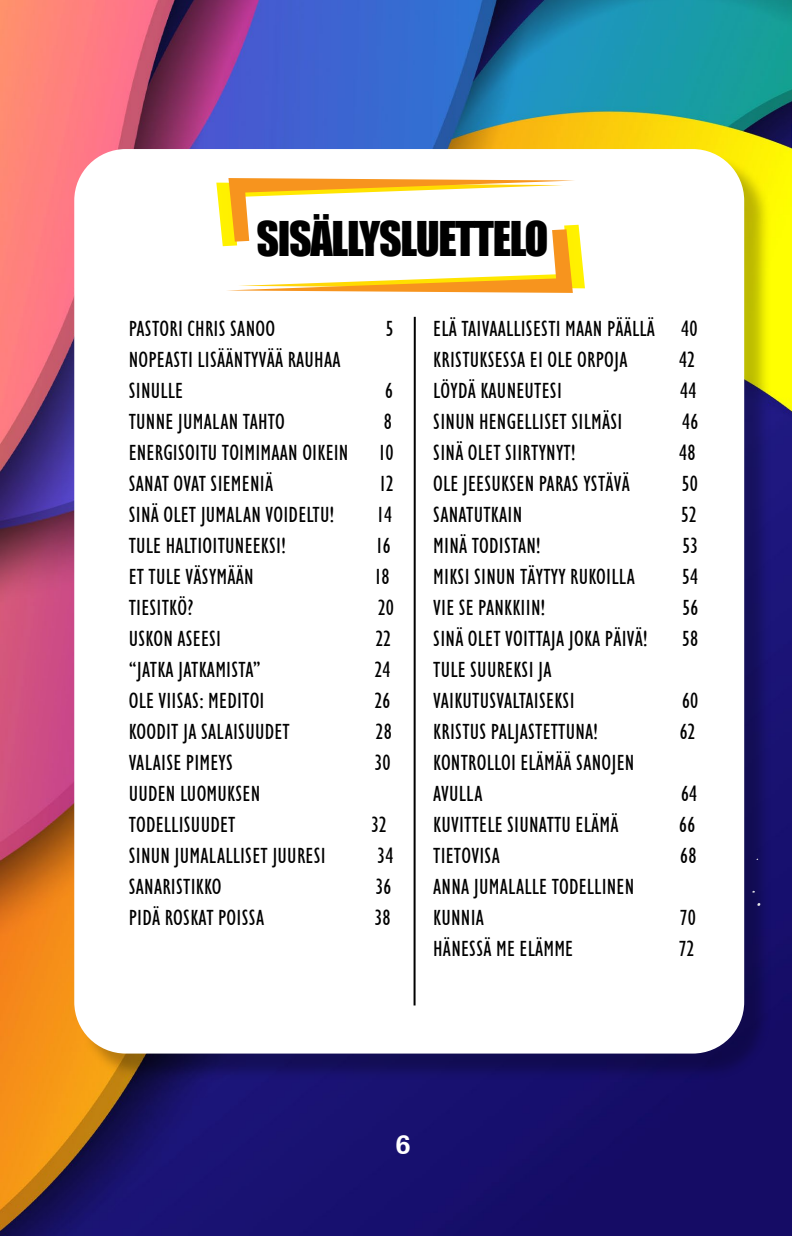
<style>
.page{position:relative;width:792px;height:1236px;background:#fff}
.page>*{position:absolute;margin:0;border:0;box-sizing:border-box;transform-origin:0 0}
.t1{font:44px "Impact";letter-spacing:-.03em;color:#000}
.t2{font:700 28px "Serifa BT";color:#fff}
.t3{font:condensed 22px/31px "Humanist 521 BT";letter-spacing:.01em;color:#000}
</style>
<div class="page">
<img style="left:0;top:0;width:792px;height:1236px">
<div style="left:79px;top:154px;width:692px;height:926px;background:#000;opacity:.26"></div>
<div style="left:74px;top:149px;width:670px;height:905px;background:#fff;border-radius:52px"></div>
<svg style="left:216px;top:178px;width:369px;height:115px"></svg>
<hr style="left:414px;top:317px;width:2px;height:688px;background:#000">
<svg style="left:757px;top:903px;width:4px;height:4px"></svg>
<svg style="left:791px;top:0;width:1px;height:184px"></svg>
<h1 class="t1" style="left:256px;top:204px;width:294px">SISÄLLYSLUETTELO</h1>
<p class="t3" style="left:129px;top:313px;width:148px">PASTORI CHRIS SANOO</p>
<p class="t3" style="left:386px;top:313px;width:9px">5</p>
<p class="t3" style="left:129px;top:344px;width:213px">NOPEASTI LISÄÄNTYVÄÄ RAUHAA<br>SINULLE</p>
<p class="t3" style="left:385px;top:375px;width:9px">6</p>
<p class="t3" style="left:129px;top:406px;width:158px">TUNNE JUMALAN TAHTO</p>
<p class="t3" style="left:384px;top:406px;width:10px">8</p>
<p class="t3" style="left:129px;top:437px;width:221px">ENERGISOITU TOIMIMAAN OIKEIN</p>
<p class="t3" style="left:379px;top:437px;width:16px">10</p>
<p class="t3" style="left:129px;top:468px;width:146px">SANAT OVAT SIEMENIÄ</p>
<p class="t3" style="left:380px;top:468px;width:16px">12</p>
<p class="t3" style="left:129px;top:499px;width:207px">SINÄ OLET JUMALAN VOIDELTU!</p>
<p class="t3" style="left:377px;top:499px;width:16px">14</p>
<p class="t3" style="left:129px;top:530px;width:159px">TULE HALTIOITUNEEKSI!</p>
<p class="t3" style="left:376px;top:530px;width:16px">16</p>
<p class="t3" style="left:129px;top:561px;width:127px">ET TULE VÄSYMÄÄN</p>
<p class="t3" style="left:375px;top:561px;width:16px">18</p>
<p class="t3" style="left:129px;top:592px;width:66px">TIESITKÖ?</p>
<p class="t3" style="left:378px;top:592px;width:17px">20</p>
<p class="t3" style="left:129px;top:623px;width:94px">USKON ASEESI</p>
<p class="t3" style="left:376px;top:623px;width:17px">22</p>
<p class="t3" style="left:129px;top:654px;width:134px">“JATKA JATKAMISTA”</p>
<p class="t3" style="left:375px;top:654px;width:17px">24</p>
<p class="t3" style="left:129px;top:685px;width:137px">OLE VIISAS: MEDITOI</p>
<p class="t3" style="left:375px;top:685px;width:17px">26</p>
<p class="t3" style="left:129px;top:716px;width:163px">KOODIT JA SALAISUUDET</p>
<p class="t3" style="left:376px;top:716px;width:17px">28</p>
<p class="t3" style="left:129px;top:747px;width:106px">VALAISE PIMEYS</p>
<p class="t3" style="left:375px;top:747px;width:17px">30</p>
<p class="t3" style="left:129px;top:778px;width:133px">UUDEN LUOMUKSEN<br>TODELLISUUDET</p>
<p class="t3" style="left:371px;top:809px;width:17px">32</p>
<p class="t3" style="left:129px;top:840px;width:199px">SINUN JUMALALLISET JUURESI</p>
<p class="t3" style="left:378px;top:840px;width:17px">34</p>
<p class="t3" style="left:129px;top:871px;width:94px">SANARISTIKKO</p>
<p class="t3" style="left:376px;top:871px;width:17px">36</p>
<p class="t3" style="left:129px;top:902px;width:137px">PIDÄ ROSKAT POISSA</p>
<p class="t3" style="left:375px;top:902px;width:17px">38</p>
<p class="t3" style="left:433px;top:313px;width:266px">ELÄ TAIVAALLISESTI MAAN PÄÄLLÄ 40<br>KRISTUKSESSA EI OLE ORPOJA</p>
<p class="t3" style="left:679px;top:344px;width:17px">42</p>
<p class="t3" style="left:433px;top:375px;width:130px">LÖYDÄ KAUNEUTESI</p>
<p class="t3" style="left:680px;top:375px;width:18px">44</p>
<p class="t3" style="left:433px;top:406px;width:191px">SINUN HENGELLISET SILMÄSI</p>
<p class="t3" style="left:682px;top:406px;width:18px">46</p>
<p class="t3" style="left:433px;top:437px;width:144px">SINÄ OLET SIIRTYNYT!</p>
<p class="t3" style="left:679px;top:437px;width:18px">48</p>
<p class="t3" style="left:433px;top:468px;width:198px">OLE JEESUKSEN PARAS YSTÄVÄ</p>
<p class="t3" style="left:682px;top:468px;width:18px">50</p>
<p class="t3" style="left:433px;top:499px;width:91px">SANATUTKAIN</p>
<p class="t3" style="left:681px;top:499px;width:17px">52</p>
<p class="t3" style="left:433px;top:530px;width:109px">MINÄ TODISTAN!</p>
<p class="t3" style="left:682px;top:530px;width:17px">53</p>
<p class="t3" style="left:433px;top:561px;width:203px">MIKSI SINUN TÄYTYY RUKOILLA</p>
<p class="t3" style="left:682px;top:561px;width:18px">54</p>
<p class="t3" style="left:433px;top:592px;width:113px">VIE SE PANKKIIN!</p>
<p class="t3" style="left:682px;top:592px;width:17px">56</p>
<p class="t3" style="left:433px;top:623px;width:216px">SINÄ OLET VOITTAJA JOKA PÄIVÄ!</p>
<p class="t3" style="left:682px;top:623px;width:18px">58</p>
<p class="t3" style="left:433px;top:654px;width:143px">TULE SUUREKSI JA<br>VAIKUTUSVALTAISEKSI</p>
<p class="t3" style="left:682px;top:685px;width:18px">60</p>
<p class="t3" style="left:433px;top:716px;width:166px">KRISTUS PALJASTETTUNA!</p>
<p class="t3" style="left:680px;top:716px;width:17px">62</p>
<p class="t3" style="left:433px;top:747px;width:203px">KONTROLLOI ELÄMÄÄ SANOJEN<br>AVULLA</p>
<p class="t3" style="left:681px;top:778px;width:18px">64</p>
<p class="t3" style="left:433px;top:809px;width:187px">KUVITTELE SIUNATTU ELÄMÄ</p>
<p class="t3" style="left:679px;top:809px;width:18px">66</p>
<p class="t3" style="left:433px;top:840px;width:68px">TIETOVISA</p>
<p class="t3" style="left:680px;top:840px;width:18px">68</p>
<p class="t3" style="left:433px;top:871px;width:203px">ANNA JUMALALLE TODELLINEN<br>KUNNIA</p>
<p class="t3" style="left:680px;top:901px;width:17px">70</p>
<p class="t3" style="left:433px;top:932px;width:141px">HÄNESSÄ ME ELÄMME</p>
<p class="t3" style="left:679px;top:932px;width:17px">72</p>
<p class="t2" style="left:395px;top:1127px;width:17px">6</p>
</div>
